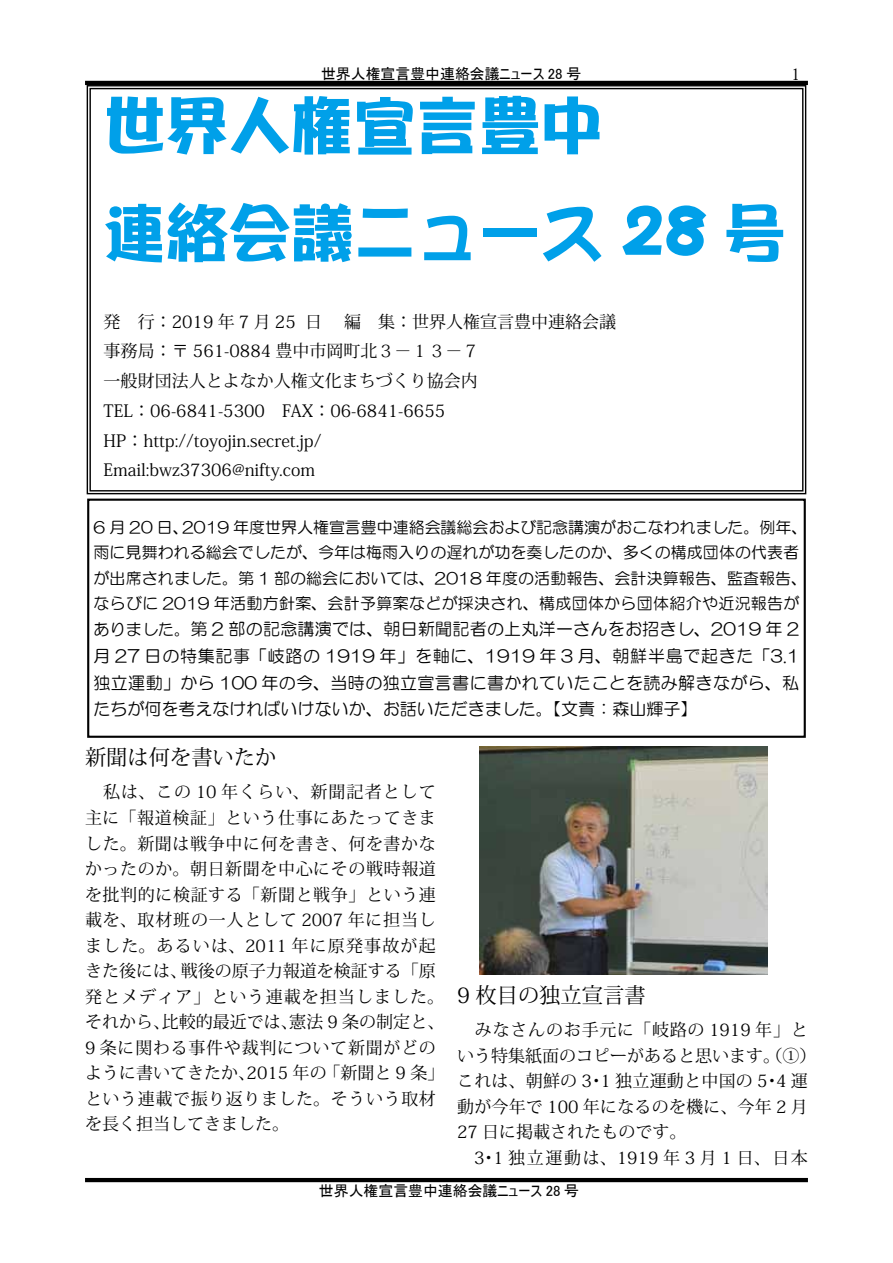
<style>
.page{position:relative;width:893px;height:1263px;background:#fff}
.page>*{position:absolute;margin:0;border:0;box-sizing:border-box;transform-origin:0 0}
.t1{font:63.75px/107.4px "DFPOP1 W12 WINP RKSJ H";color:#00a0e9}
.t2{font:21.3px "Koz Min Pro";color:#000}
.t3{font:16.95px/29.7px "Koz Min Pro";color:#000}
.t4{font:16.95px/25.5px "Koz Min Pro";letter-spacing:.035em;color:#000}
.t5{font:16.95px/26.5px "HG Maru Gothic MPRO";color:#000;text-align:justify}
.t6{font:15.9px/25.5px "HG Maru Gothic MPRO";letter-spacing:.005em;color:#000}
.t7{font:15.9px "Koz Min Pro";color:#000}
.t8{font:14.85px "MS UI Gothic";color:#000}
.s1{font-size:15.9px}
</style>
<div class="page">
<hr style="left:85px;top:1178px;width:723px;height:4px;background:#000">
<hr style="left:85px;top:81px;width:723px;height:4px;background:#000">
<img style="left:479px;top:746px;width:288px;height:229px">
<svg style="left:86px;top:85px;width:721px;height:410px"></svg>
<div style="left:87px;top:499px;width:719px;height:239px;border:2px solid #000"></div>
<p class="t8" style="left:321px;top:66px;width:262px">世界人権宣言豊中連絡会議ニュース 28 号</p>
<h1 class="t1" style="left:104px;top:72px;width:684px">世界人権宣言豊中<br>連絡会議ニュース 28 号</h1>
<p class="t7" style="left:791px;top:63px;width:11px">1</p>
<p class="t3" style="left:104px;top:306px;width:514px">発　行：2019 年 7 月 25 日　 編　集：世界人権宣言豊中連絡会議事務局：〒 561-0884 豊中市岡町北３－１３－７<br>一般財団法人とよなか人権文化まちづくり協会内<br>TEL：06-6841-5300　FAX：06-6841-6655<br>HP：http://toyojin.secret.jp/<br>Email:bwz37306@nifty.com</p>
<p class="t6" style="left:94px;top:514px;width:715px">6 月 20 日、2019 年度世界人権宣言豊中連絡会議総会および記念講演がおこなわれました。例年、雨に見舞われる総会でしたが、今年は梅雨入りの遅れが功を奏したのか、多くの構成団体の代表者が出席されました。第 1 部の総会においては、2018 年度の活動報告、会計決算報告、監査報告、ならびに 2019 年活動方針案、会計予算案などが採決され、構成団体から団体紹介や近況報告が</p>
<p class="t5" style="left:94px;top:616px;width:707px"><span class="s1">ありました。</span>第 2 部の記念講演では、朝日新聞記者の上丸洋一さんをお招きし、2019 年 2月 27 日の特集記事「岐路の 1919 年」を軸に、1919 年 3 月、朝鮮半島で起きた「3.1独立運動」から 100 年の今、当時の独立宣言書に書かれていたことを読み解きながら、私たちが何を考えなければいけないか、お話いただきました。【文責：森山輝子】</p>
<p class="t2" style="left:85px;top:742px;width:193px">新聞は何を書いたか</p>
<p class="t4" style="left:85px;top:779px;width:361px">　私は、この 10 年くらい、新聞記者として主に「報道検証」という仕事にあたってきました。新聞は戦争中に何を書き、何を書かなかったのか。朝日新聞を中心にその戦時報道を批判的に検証する「新聞と戦争」という連載を、取材班の一人として 2007 年に担当しました。あるいは、2011 年に原発事故が起きた後には、戦後の原子力報道を検証する「原発とメディア」という連載を担当しました。それから、比較的最近では、憲法 9 条の制定と、<br>9 条に関わる事件や裁判について新聞がどのように書いてきたか、2015 年の「新聞と 9 条」という連載で振り返りました。そういう取材を長く担当してきました。</p>
<p class="t2" style="left:457px;top:980px;width:190px">9 枚目の独立宣言書</p>
<p class="t3" style="left:457px;top:1017px;width:361px;line-height:25.5px">　みなさんのお手元に「岐路の 1919 年」という特集紙面のコピーがあると思います。（①）これは、朝鮮の 3･1 独立運動と中国の 5･4 運動が今年で 100 年になるのを機に、今年 2 月<br>27 日に掲載されたものです。<br>　3･1 独立運動は、1919 年 3 月 1 日、日本</p>
<p class="t8" style="left:319px;top:1183px;width:262px">世界人権宣言豊中連絡会議ニュース 28 号</p>
</div>
